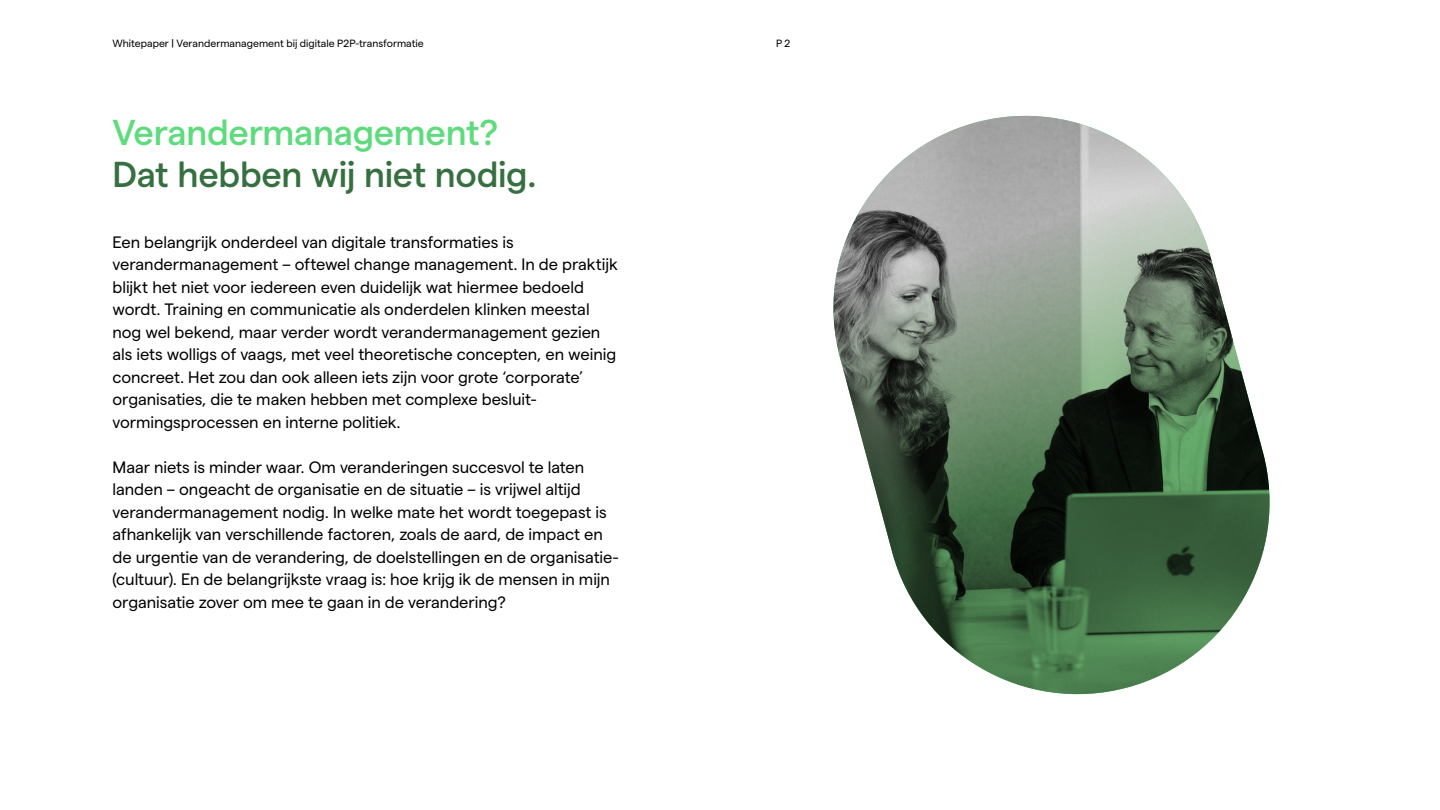
<style>
.page{position:relative;width:1440px;height:810px;background:#fff}
.page>*{position:absolute;margin:0;border:0;box-sizing:border-box;transform-origin:0 0}
.t1{font:500 36px "Matter";letter-spacing:-.01em;color:#367040}
.t2{font:500 36px "Matter";letter-spacing:-.01em;color:#5edb7d}
.t3{font:16.5px/22.5px "Matter";letter-spacing:-.005em;color:#000}
.t4{font:10.5px "Matter";color:#000}
</style>
<div class="page">
<svg style="left:833px;top:115px;width:437px;height:580px"></svg>
<p class="t4" style="left:112px;top:36px;width:313px">Whitepaper | Verandermanagement bij digitale P2P-transformatie</p>
<p class="t4" style="left:776px;top:36px;width:16px">P2</p>
<h1 class="t2" style="left:112px;top:106px;width:387px">Verandermanagement?</h1>
<h1 class="t1" style="left:112px;top:148px;width:426px">Dat hebben wij niet nodig.</h1>
<p class="t3" style="left:112px;top:229px;width:507px">Een belangrijk onderdeel van digitale transformaties is verandermanagement – oftewel change management. In de praktijk blijkt het niet voor iedereen even duidelijk wat hiermee bedoeld wordt. Training en communicatie als onderdelen klinken meestal nog wel bekend, maar verder wordt verandermanagement gezien als iets wolligs of vaags, met veel theoretische concepten, en weinig concreet. Het zou dan ook alleen iets zijn voor grote ‘corporate’ organisaties, die te maken hebben met complexe besluit&shy;vormingsprocessen en interne politiek.</p>
<p class="t3" style="left:112px;top:454px;width:508px">Maar niets is minder waar. Om veranderingen succesvol te laten landen – ongeacht de organisatie en de situatie – is vrijwel altijd verandermanagement nodig. In welke mate het wordt toegepast is afhankelijk van verschillende factoren, zoals de aard, de impact en de urgentie van de verandering, de doelstellingen en de organisatie-(cultuur). En de belangrijkste vraag is: hoe krijg ik de mensen in mijn organisatie zover om mee te gaan in de verandering?</p>
</div>
